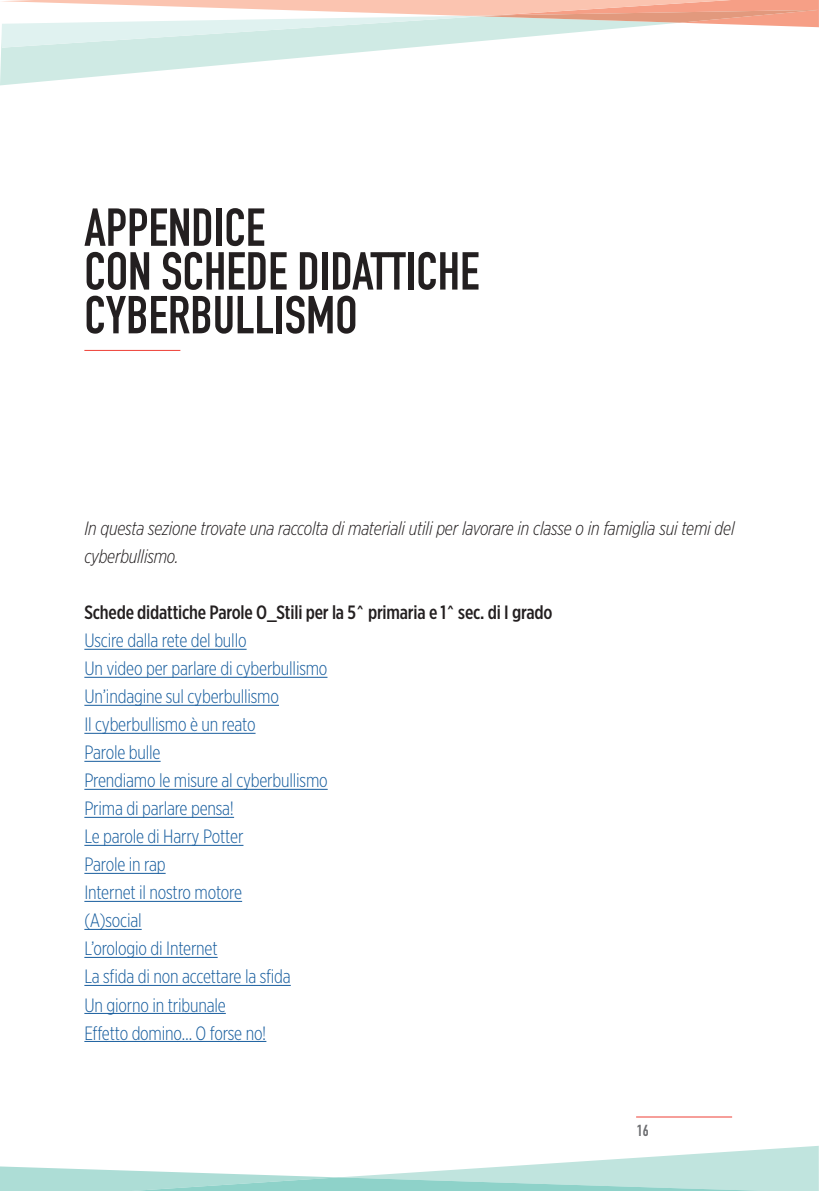
<style>
.page{position:relative;width:819px;height:1191px;background:#fff}
.page>*{position:absolute;margin:0;border:0;box-sizing:border-box;transform-origin:0 0}
.TITOLO{font:700 52.5px "DIN Condensed";color:#231f20}
.Testo{font:300 19.25px "Gotham X Narrow";letter-spacing:-.01em;color:#175d9e}
.Testo-2{font:italic 300 19.25px/28px "Gotham X Narrow";letter-spacing:-.01em;color:#231f20}
.Testo-3{font:500 19.25px "Gotham X Narrow";letter-spacing:-.01em;color:#231f20}
.t1{font:700 15.75px "DIN Condensed";color:#6c6d70}
</style>
<div class="page">
<svg style="left:0;top:48px;width:403px;height:37px"></svg>
<svg style="left:1px;top:0;width:818px;height:48px"></svg>
<svg style="left:0;top:1146px;width:819px;height:45px"></svg>
<hr style="left:636px;top:1116px;width:96px;height:1px;background:#ee3e35">
<hr style="left:84px;top:649px;width:162px;height:1px;background:#175d9e">
<hr style="left:84px;top:677px;width:243px;height:1px;background:#175d9e">
<hr style="left:84px;top:705px;width:195px;height:1px;background:#175d9e">
<hr style="left:84px;top:733px;width:171px;height:1px;background:#175d9e">
<hr style="left:84px;top:761px;width:77px;height:1px;background:#175d9e">
<hr style="left:84px;top:789px;width:244px;height:1px;background:#175d9e">
<hr style="left:84px;top:817px;width:150px;height:1px;background:#175d9e">
<hr style="left:84px;top:845px;width:159px;height:1px;background:#175d9e">
<hr style="left:84px;top:873px;width:82px;height:1px;background:#175d9e">
<hr style="left:84px;top:901px;width:158px;height:1px;background:#175d9e">
<hr style="left:84px;top:929px;width:58px;height:1px;background:#175d9e">
<hr style="left:84px;top:957px;width:134px;height:1px;background:#175d9e">
<hr style="left:84px;top:985px;width:207px;height:1px;background:#175d9e">
<hr style="left:84px;top:1013px;width:142px;height:1px;background:#175d9e">
<hr style="left:84px;top:1041px;width:182px;height:1px;background:#175d9e">
<hr style="left:84px;top:350px;width:96px;height:1px;background:#ee3e35">
<p class="TITOLO" style="left:84px;top:192px;width:182px">APPENDICE</p>
<p class="TITOLO" style="left:84px;top:236px;width:396px">CON SCHEDE DIDATTICHE</p>
<p class="TITOLO" style="left:84px;top:280px;width:275px">CYBERBULLISMO</p>
<p class="Testo-2" style="left:84px;top:514px;width:651px">In questa sezione trovate una raccolta di materiali utili per lavorare in classe o in famiglia sui temi del cyberbullismo.</p>
<p class="Testo-3" style="left:84px;top:601px;width:469px">Schede didattiche Parole O_Stili per la 5^ primaria e 1^ sec. di I grado</p>
<p class="Testo" style="left:84px;top:629px;width:164px">Uscire dalla rete del bullo</p>
<p class="Testo" style="left:84px;top:657px;width:244px">Un video per parlare di cyberbullismo</p>
<p class="Testo" style="left:84px;top:685px;width:196px">Un’indagine sul cyberbullismo</p>
<p class="Testo" style="left:84px;top:713px;width:173px">Il cyberbullismo è un reato</p>
<p class="Testo" style="left:84px;top:741px;width:78px">Parole bulle</p>
<p class="Testo" style="left:84px;top:769px;width:245px">Prendiamo le misure al cyberbullismo</p>
<p class="Testo" style="left:84px;top:797px;width:151px">Prima di parlare pensa!</p>
<p class="Testo" style="left:84px;top:825px;width:161px">Le parole di Harry Potter</p>
<p class="Testo" style="left:84px;top:853px;width:83px">Parole in rap</p>
<p class="Testo" style="left:84px;top:881px;width:159px">Internet il nostro motore</p>
<p class="Testo" style="left:84px;top:909px;width:59px">(A)social</p>
<p class="Testo" style="left:84px;top:937px;width:135px">L’orologio di Internet</p>
<p class="Testo" style="left:84px;top:965px;width:208px">La sfida di non accettare la sfida</p>
<p class="Testo" style="left:84px;top:993px;width:143px">Un giorno in tribunale</p>
<p class="Testo" style="left:84px;top:1021px;width:183px">Effetto domino… O forse no!</p>
<p class="t1" style="left:636px;top:1119px;width:13px">16</p>
</div>
